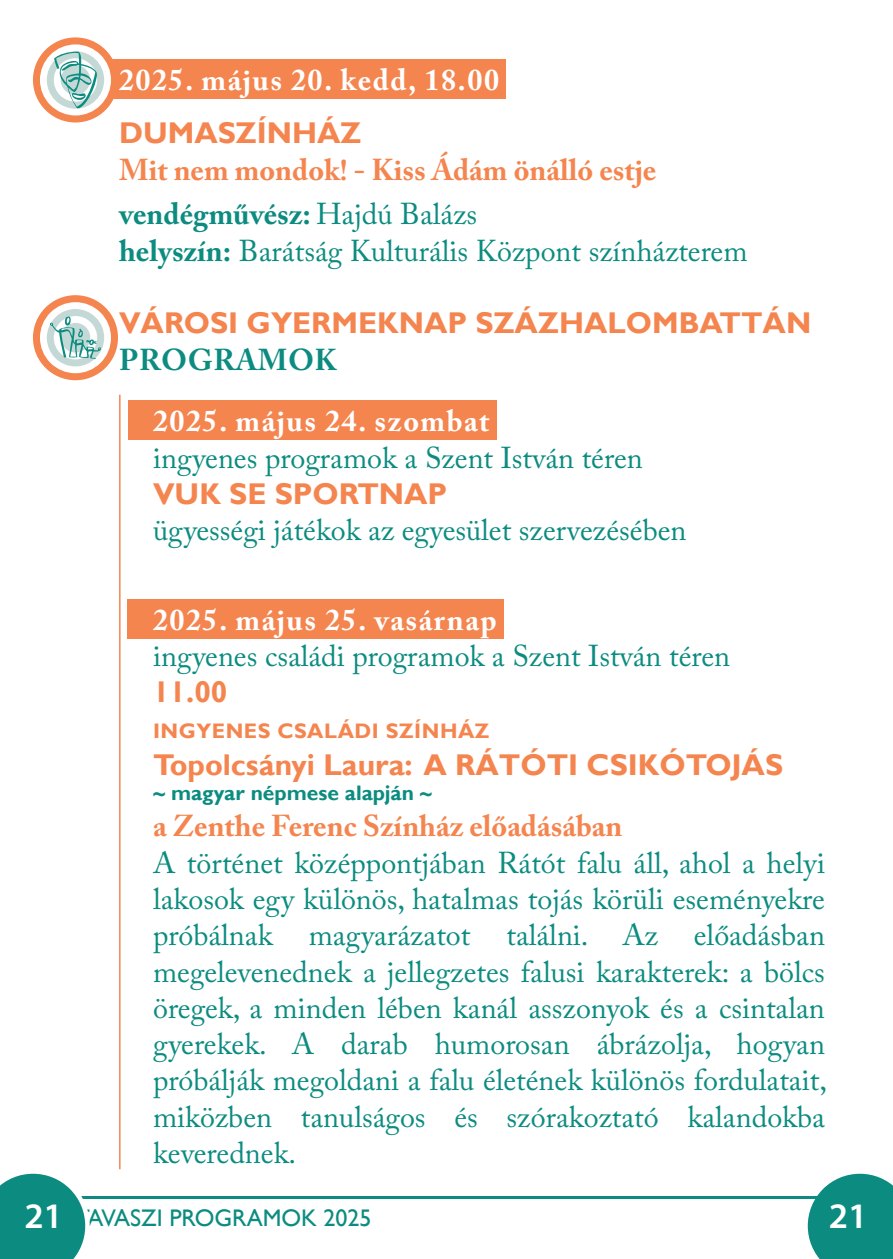
<style>
.page{position:relative;width:893px;height:1259px;background:#fff}
.page>*{position:absolute;margin:0;border:0;box-sizing:border-box;transform-origin:0 0}
.t1{font:600 36px "Myriad Pro";color:#fff}
.t2{font:30px/36.3px "Adobe Caslon Pro";color:#0c8c80;text-align:justify}
.t3{font:700 30px "Gill Sans";color:#f5854f}
.t4{font:700 30px/44.7px "Adobe Caslon Pro";color:#f5854f}
.t5{font:700 30px "Adobe Caslon Pro";letter-spacing:.05em;color:#fff}
.t6{font:700 30px "Adobe Caslon Pro";letter-spacing:.015em;color:#0c8c80}
.t7{font:24px "Gill Sans";color:#0c8c80}
.t8{font:700 21px "Gill Sans";letter-spacing:.025em;color:#f5854f}
.t9{font:700 21px "Gill Sans";color:#0c8c80}
.s1{color:#0c8c80}
.s2{font-weight:400;color:#0c8c80}
.s3{font-weight:700}
</style>
<div class="page">
<hr style="left:0;top:1196px;width:782px;height:2px;background:#0c8c80">
<svg style="left:800px;top:1173px;width:93px;height:86px"></svg>
<div style="left:94px;top:60px;width:412px;height:39px;background:#f5854f"></div>
<div style="left:128px;top:401px;width:368px;height:39px;background:#f5854f"></div>
<div style="left:128px;top:599px;width:376px;height:39px;background:#f5854f"></div>
<hr style="left:111px;top:1196px;width:782px;height:2px;background:#0c8c80">
<svg style="left:0;top:1173px;width:93px;height:86px"></svg>
<hr style="left:119px;top:395px;width:2px;height:774px;background:#f5854f">
<svg style="left:33px;top:37px;width:85px;height:85px"></svg>
<svg style="left:33px;top:295px;width:85px;height:85px"></svg>
<p class="t5" style="left:119px;top:62px;width:381px">2025. május 20. kedd, 18.00</p>
<p class="t3" style="left:119px;top:115px;width:244px">DUMASZÍNHÁZ</p>
<p class="t4" style="left:119px;top:147px;width:539px">Mit nem mondok! - Kiss Ádám önálló estje <span class="s1">vendégművész:</span> <span class="s2">Hajdú Balázs</span></p>
<p class="t2" style="left:119px;top:232px;width:630px"><span class="s3">helyszín:</span> Barátság Kulturális Központ színházterem</p>
<p class="t3" style="left:119px;top:305px;width:694px">VÁROSI GYERMEKNAP SZÁZHALOMBATTÁN</p>
<p class="t6" style="left:119px;top:342px;width:219px">PROGRAMOK</p>
<p class="t5" style="left:153px;top:403px;width:338px">2025. május 24. szombat</p>
<p class="t2" style="left:153px;top:439px;width:491px">ingyenes programok a Szent István téren</p>
<p class="t3" style="left:153px;top:476px;width:296px">VUK SE SPORTNAP</p>
<p class="t2" style="left:153px;top:511px;width:535px">ügyességi játékok az egyesület szervezésében</p>
<p class="t1" style="left:24px;top:1193px;width:40px">21</p>
<p class="t5" style="left:153px;top:602px;width:345px">2025. május 25. vasárnap</p>
<p class="t2" style="left:153px;top:637px;width:579px">ingyenes családi programok a Szent István téren</p>
<p class="t3" style="left:153px;top:674px;width:76px">11.00</p>
<p class="t8" style="left:153px;top:718px;width:338px">INGYENES CSALÁDI SZÍNHÁZ</p>
<p class="t3" style="left:153px;top:746px;width:632px">Topolcsányi Laura: A RÁTÓTI CSIKÓTOJÁS</p>
<p class="t9" style="left:153px;top:780px;width:280px">~ magyar népmese alapján ~</p>
<p class="t4" style="left:153px;top:803px;width:471px">a Zenthe Ferenc Színház előadásában</p>
<p class="t2" style="left:153px;top:844px;width:675px">A történet középpontjában Rátót falu áll, ahol a helyi lakosok egy különös, hatalmas tojás körüli eseményekre próbálnak magyarázatot találni. Az előadásban megelevenednek a jellegzetes falusi karakterek: a bölcs öregek, a minden lében kanál asszonyok és a csintalan gyerekek. A darab humorosan ábrázolja, hogyan próbálják megoldani a falu életének különös fordulatait, miközben tanulságos és szórakoztató kalandokba keverednek.</p>
<p class="t7" style="left:75px;top:1204px;width:298px">TAVASZI PROGRAMOK 2025</p>
<p class="t1" style="left:829px;top:1193px;width:40px">21</p>
</div>
